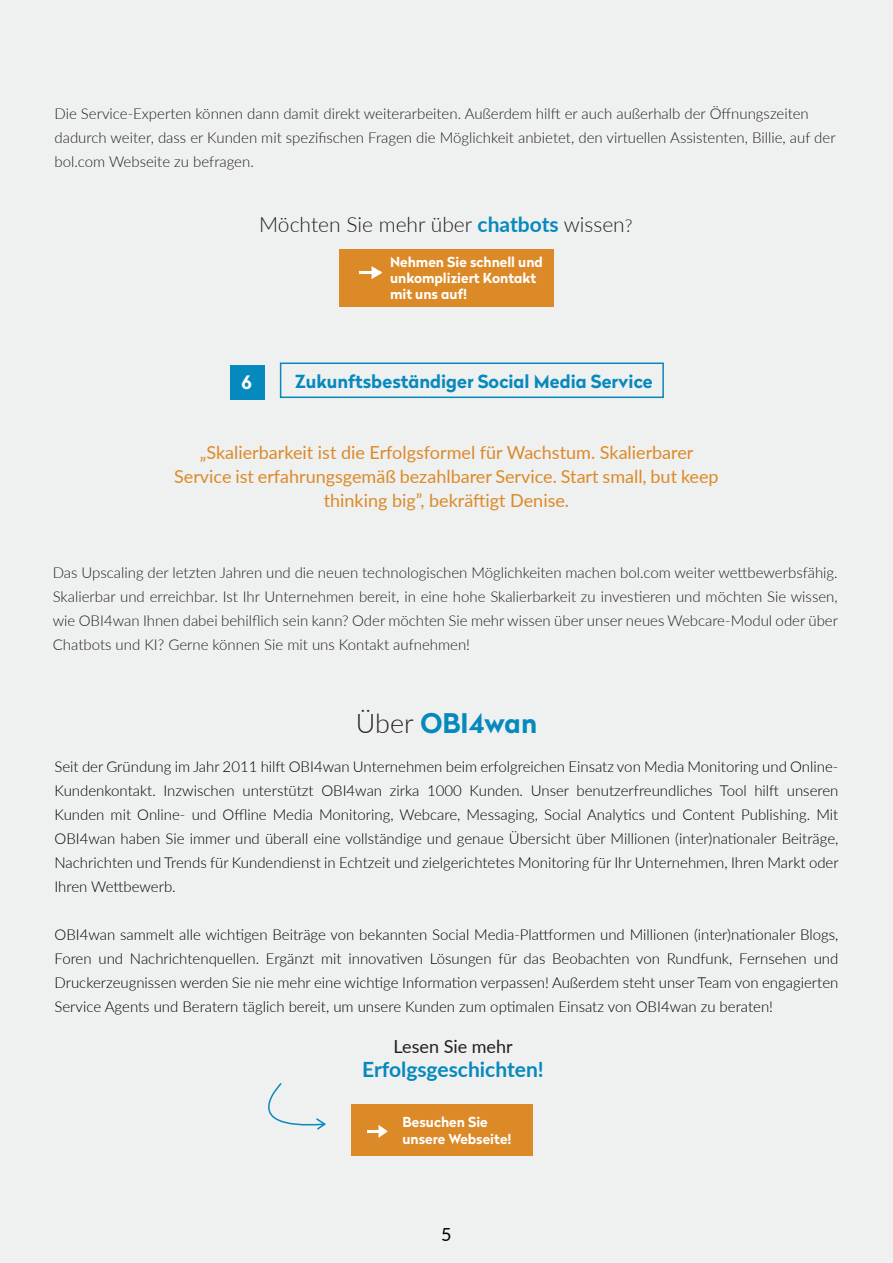
<style>
.page{position:relative;width:893px;height:1263px;background:#eff0f0}
.page>*{position:absolute;margin:0;border:0;box-sizing:border-box;transform-origin:0 0}
.t1{font:700 27px "Radikal W01";color:#0689bc}
.t2{font:300 21px "Lato";color:#221f20}
.t3{font:700 21px "Lato";color:#0689bc}
.t4{font:700 18.45px "Radikal W01";color:#fff}
.t5{font:18px/24px "Lato";color:#dc8a28;text-align:center}
.t6{font:700 18px "Radikal W01";color:#0689bc}
.t7{font:18px "Lato";color:#221f20}
.t8{font:18px "Lato";color:#000}
.t9{font:300 15px/24px "Lato";color:#000;text-align:justify}
.t10{font:300 15px/24px "Lato";color:#221f20}
.t11{font:700 13.8px/16.5px "Radikal W01";color:#fff}
.s1{font-weight:700;color:#0689bc}
.s2{font-size:18px}
.s3{font-family:"Lato";font-weight:300;color:#221f20}
</style>
<div class="page">
<div style="left:230px;top:365px;width:35px;height:34px;background:#0689bc"></div>
<div style="left:280px;top:362px;width:384px;height:36px;border:2px solid #0689bc"></div>
<div style="left:351px;top:1104px;width:181px;height:51px;background:#dc8a28"></div>
<svg style="left:367px;top:1125px;width:21px;height:13px"></svg>
<svg style="left:268px;top:1083px;width:58px;height:47px"></svg>
<div style="left:339px;top:249px;width:215px;height:58px;background:#dc8a28"></div>
<hr style="left:359px;top:272px;width:22px;height:2px;background:#fff">
<svg style="left:372px;top:266px;width:10px;height:13px"></svg>
<p class="t10" style="left:55px;top:101px;width:783px">Die Service-Experten können dann damit direkt weiterarbeiten. Außerdem hilft er auch außerhalb der Öffnungszeiten dadurch weiter, dass er Kunden mit spezifischen Fragen die Möglichkeit anbietet, den virtuellen Assistenten, Billie, auf der bol.com Webseite zu befragen.</p>
<h2 class="t2" style="left:259px;top:210px;width:375px">Möchten Sie mehr über <span class="s1">chatbots</span> wissen<span class="s2">?</span></h2>
<p class="t11" style="left:390px;top:253px;width:154px">Nehmen Sie schnell und unkompliziert Kontakt mit uns auf!</p>
<p class="t4" style="left:241px;top:370px;width:12px">6</p>
<p class="t6" style="left:295px;top:369px;width:359px">Zukunftsbeständiger Social Media Service</p>
<p class="t5" style="left:174px;top:439px;width:546px">„Skalierbarkeit ist die Erfolgsformel für Wachstum. Skalierbarer<br>Service ist erfahrungsgemäß bezahlbarer Service. Start small, but keep thinking big”, bekräftigt Denise.</p>
<p class="t10" style="left:53px;top:560px;width:787px;text-align:justify">Das Upscaling der letzten Jahren und die neuen technologischen Möglichkeiten machen bol.com weiter wettbewerbsfähig.<br>Skalierbar und erreichbar. Ist Ihr Unternehmen bereit, in eine hohe Skalierbarkeit zu investieren und möchten Sie wissen, wie OBI4wan Ihnen dabei behilflich sein kann? Oder möchten Sie mehr wissen über unser neues Webcare-Modul oder über Chatbots und KI? Gerne können Sie mit uns Kontakt aufnehmen!</p>
<h1 class="t1" style="left:356px;top:706px;width:183px"><span class="s3">Über</span> OBI4wan</h1>
<p class="t9" style="left:55px;top:754px;width:786px">Seit der Gründung im Jahr 2011 hilft OBI4wan Unternehmen beim erfolgreichen Einsatz von Media Monitoring und Online-Kundenkontakt. Inzwischen unterstützt OBI4wan zirka 1000 Kunden. Unser benutzerfreundliches Tool hilft unseren Kunden mit Online- und Offline Media Monitoring, Webcare, Messaging, Social Analytics und Content Publishing. Mit OBI4wan haben Sie immer und überall eine vollständige und genaue Übersicht über Millionen (inter)nationaler Beiträge, Nachrichten und Trends für Kundendienst in Echtzeit und zielgerichtetes Monitoring für Ihr Unternehmen, Ihren Markt oder Ihren Wettbewerb.</p>
<p class="t9" style="left:55px;top:922px;width:785px">OBI4wan sammelt alle wichtigen Beiträge von bekannten Social Media-Plattformen und Millionen (inter)nationaler Blogs, Foren und Nachrichtenquellen. Ergänzt mit innovativen Lösungen für das Beobachten von Rundfunk, Fernsehen und Druckerzeugnissen werden Sie nie mehr eine wichtige Information verpassen! Außerdem steht unser Team von engagierten Service Agents und Beratern täglich bereit, um unsere Kunden zum optimalen Einsatz von OBI4wan zu beraten!</p>
<p class="t7" style="left:394px;top:1033px;width:121px">Lesen Sie mehr</p>
<h2 class="t3" style="left:362px;top:1054px;width:183px">Erfolgsgeschichten!</h2>
<p class="t11" style="left:402px;top:1113px;width:111px">Besuchen Sie unsere Webseite!</p>
<p class="t8" style="left:441px;top:1222px;width:12px">5</p>
</div>
